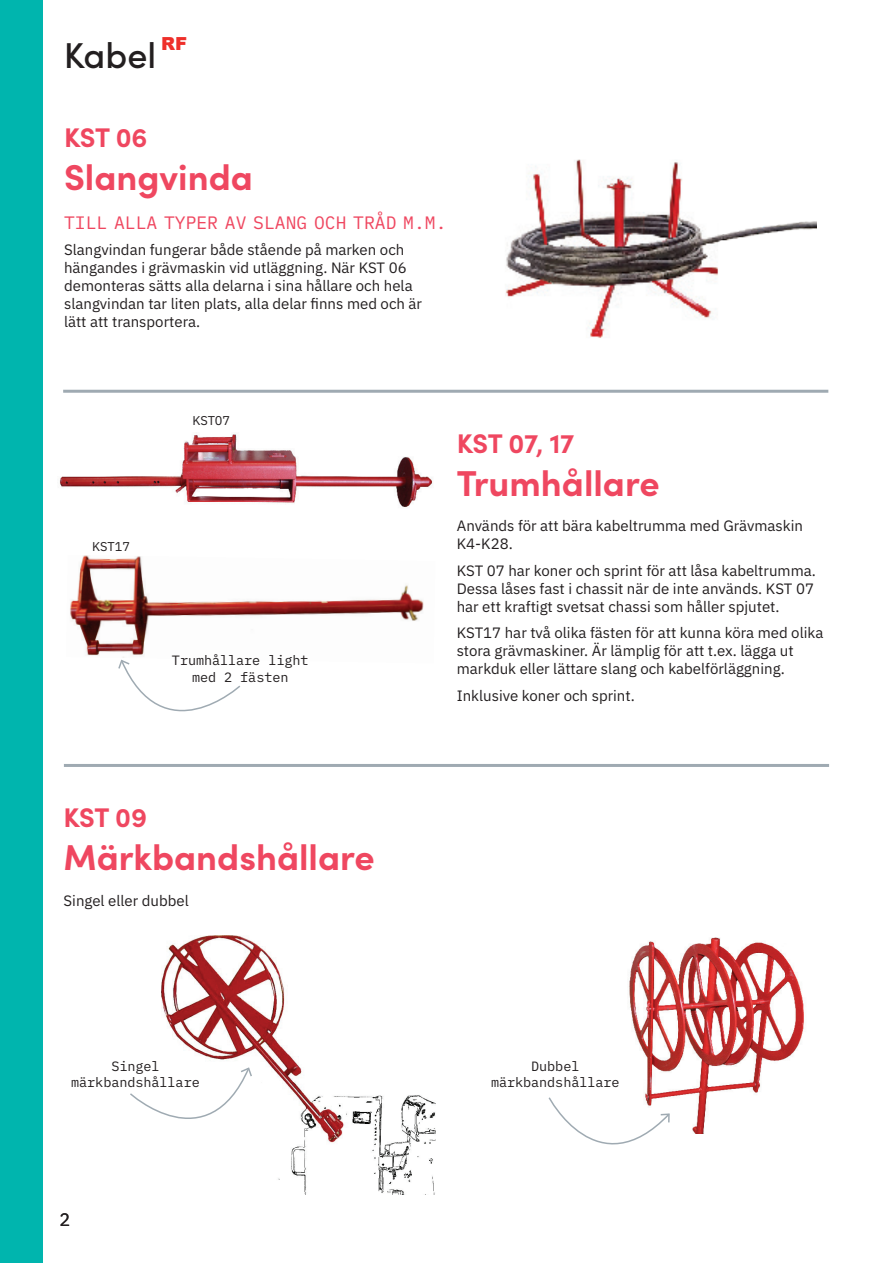
<style>
.page{position:relative;width:893px;height:1263px;background:#fff}
.page>*{position:absolute;margin:0;border:0;box-sizing:border-box;transform-origin:0 0}
.Rubrik_24_pt{font:700 36px "Sofia Pro";color:#ef4760}
.t1{font:500 36px "Sofia Pro";color:#231f20}
.Rubrik_18_pt{font:700 27px "Sofia Pro";letter-spacing:-.015em;color:#ef4760}
.Underrubrik_12_pt{font:18px "IBM Plex Mono";color:#ef4760}
.t2{font:900 18px "Arial";color:#ee2f2a}
.t3{font:18px "IBM Plex Sans";color:#231f20}
.Brödtext_10_pt_-_2_4{font:15px/18px "IBM Plex Sans";color:#231f20}
.Bildtext_9_pt{font:13.5px/16.2px "IBM Plex Mono";letter-spacing:-.005em;color:#231f20;text-align:center}
.Text_tabell_8_5_pt{font:12.75px "IBM Plex Sans";color:#231f20}
</style>
<div class="page">
<hr style="left:64px;top:764px;width:765px;height:3px;background:#9faab2">
<img style="left:59px;top:434px;width:374px;height:73px">
<img style="left:506px;top:159px;width:310px;height:179px">
<img style="left:162px;top:935px;width:274px;height:260px">
<img style="left:70px;top:555px;width:354px;height:103px">
<svg style="left:118px;top:659px;width:122px;height:53px"></svg>
<hr style="left:63px;top:390px;width:765px;height:3px;background:#9faab2">
<img style="left:629px;top:937px;width:175px;height:196px">
<svg style="left:130px;top:1066px;width:123px;height:97px"></svg>
<svg style="left:548px;top:1096px;width:123px;height:49px"></svg>
<div style="left:0;top:0;width:43px;height:1263px;background:#00b5ae"></div>
<h1 class="t1" style="left:64px;top:29px;width:94px">Kabel</h1>
<p class="t2" style="left:161px;top:31px;width:28px">RF</p>
<p class="Rubrik_18_pt" style="left:64px;top:117px;width:85px">KST 06</p>
<p class="Rubrik_24_pt" style="left:64px;top:150px;width:190px">Slangvinda</p>
<p class="Underrubrik_12_pt" style="left:64px;top:209px;width:384px">TILL ALLA TYPER AV SLANG OCH TRÅD M.M.</p>
<p class="Brödtext_10_pt_-_2_4" style="left:64px;top:240px;width:360px">Slangvindan fungerar både stående på marken och hängandes i grävmaskin vid utläggning. När KST 06 demonteras sätts alla delarna i sina hållare och hela slangvindan tar liten plats, alla delar finns med och är lätt att transportera.</p>
<p class="Text_tabell_8_5_pt" style="left:192px;top:411px;width:39px">KST07</p>
<p class="Text_tabell_8_5_pt" style="left:92px;top:536px;width:39px">KST17</p>
<p class="Bildtext_9_pt" style="left:172px;top:651px;width:138px">Trumhållare light med 2 fästen</p>
<p class="Rubrik_18_pt" style="left:457px;top:423px;width:119px">KST 07, 17</p>
<p class="Rubrik_24_pt" style="left:457px;top:456px;width:205px">Trumhållare</p>
<p class="Brödtext_10_pt_-_2_4" style="left:457px;top:516px;width:348px">Används för att bära kabeltrumma med Grävmaskin<br>K4-K28.</p>
<p class="Brödtext_10_pt_-_2_4" style="left:457px;top:560px;width:361px">KST 07 har koner och sprint för att låsa kabeltrumma.<br>Dessa låses fast i chassit när de inte används. KST 07 har ett kraftigt svetsat chassi som håller spjutet.</p>
<p class="Brödtext_10_pt_-_2_4" style="left:457px;top:623px;width:368px">KST17 har två olika fästen för att kunna köra med olika stora grävmaskiner. Är lämplig för att t.ex. lägga ut markduk eller lättare slang och kabelförläggning.</p>
<p class="Brödtext_10_pt_-_2_4" style="left:457px;top:685px;width:180px">Inklusive koner och sprint.</p>
<p class="Rubrik_18_pt" style="left:64px;top:797px;width:85px">KST 09</p>
<p class="Rubrik_24_pt" style="left:64px;top:830px;width:313px">Märkbandshållare</p>
<p class="Brödtext_10_pt_-_2_4" style="left:64px;top:890px;width:127px">Singel eller dubbel</p>
<p class="Bildtext_9_pt" style="left:71px;top:1057px;width:130px">Singel märkbandshållare</p>
<p class="t3" style="left:59px;top:1206px;width:12px">2</p>
<p class="Bildtext_9_pt" style="left:491px;top:1057px;width:130px">Dubbel märkbandshållare</p>
</div>
